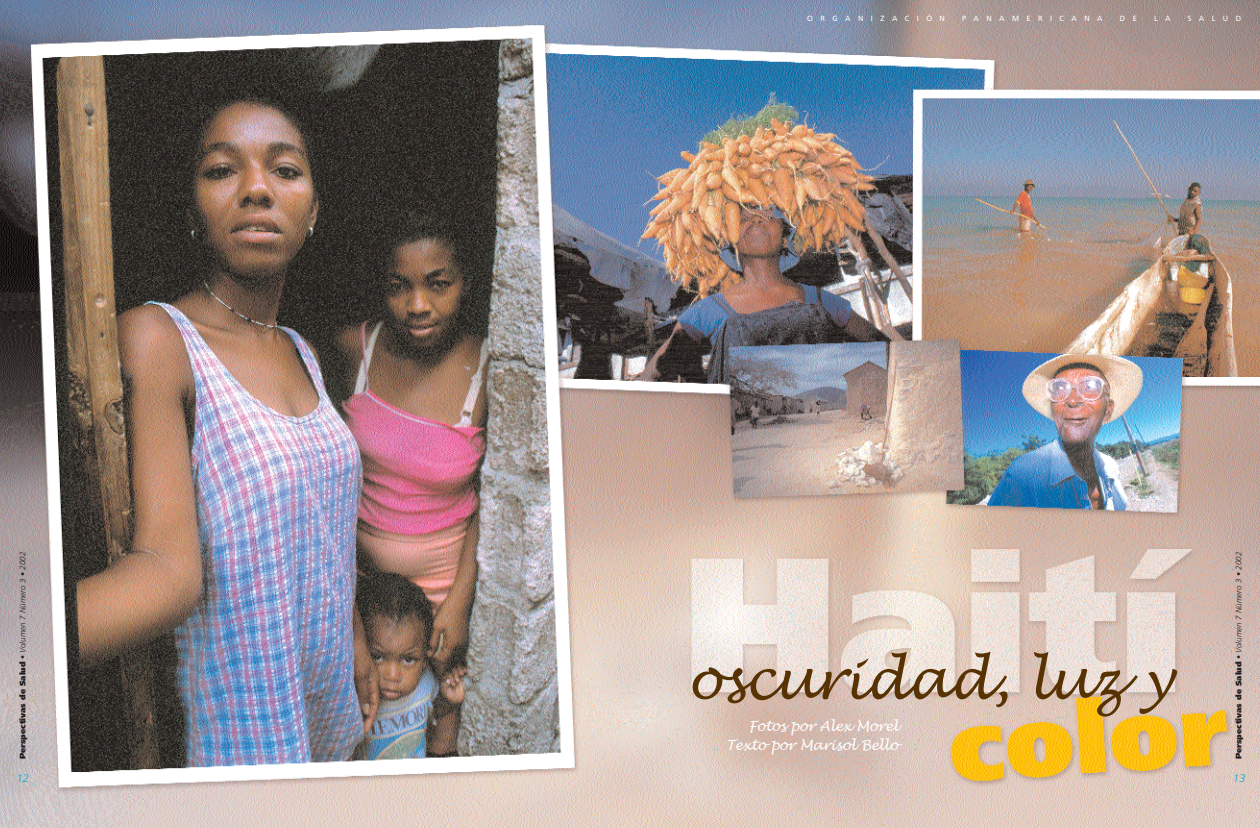
<style>
.page{position:relative;width:1260px;height:828px;background:#fff}
.page>*{position:absolute;margin:0;border:0;box-sizing:border-box;transform-origin:0 0}
.t1{font:italic 55px "Lucida Handwriting";letter-spacing:-.03em;color:#573303}
.t2{font:italic 14px/19px "Lucida Handwriting";letter-spacing:-.03em;color:#fff;text-align:right}
.t3{font:italic 300 11px "Frutiger";color:#00acd5}
.t4{font:italic 300 8px "Frutiger";color:#231f20}
.t5{font:7.5px "Frutiger";letter-spacing:.99em;color:#fff}
.s1{font-weight:900;font-style:normal}
.s2{font-style:normal}
</style>
<div class="page">
<img style="left:0;top:0;width:1260px;height:828px">
<p class="t5" style="left:807px;top:15px;width:139px">ORGANIZACIÓN</p>
<p class="t5" style="left:962px;top:15px;width:142px">PANAMERICANA</p>
<p class="t5" style="left:1120px;top:15px;width:19px">D E</p>
<p class="t5" style="left:1154px;top:15px;width:18px">L A</p>
<p class="t5" style="left:1188px;top:15px;width:55px">SALUD</p>
<p class="t4" style="left:19px;top:759px;width:209px;rotate:-90deg"><span class="s1">Perspectivas de Salud</span> <span class="s2">•</span> Volumen 7 Número 3 • 2002</p>
<p class="t4" style="left:1236px;top:759px;width:209px;rotate:-90deg"><span class="s1">Perspectivas de Salud</span> <span class="s2">•</span> Volumen 7 Número 3 • 2002</p>
<h1 class="t1" style="left:686px;top:642px;width:487px">oscuridad, luz y</h1>
<h2 class="t2" style="left:726px;top:716px;width:174px">Fotos por Alex Morel<br>Texto por Marisol Bello</h2>
<h3 class="t3" style="left:17px;top:774px;width:14px">12</h3>
<h3 class="t3" style="left:1233px;top:774px;width:14px">13</h3>
</div>
